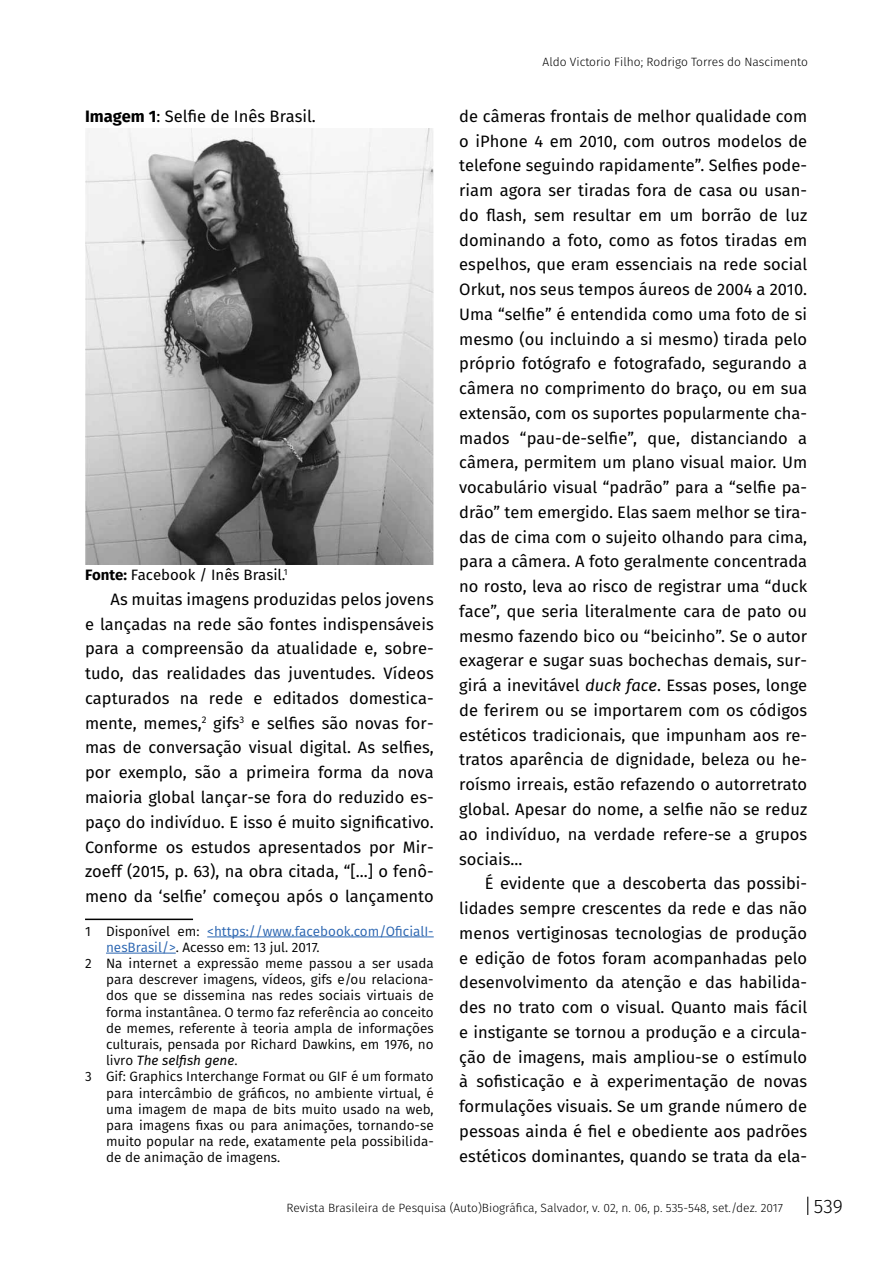
<style>
.page{position:relative;width:893px;height:1276px;background:#fff}
.page>*{position:absolute;margin:0;border:0;box-sizing:border-box;transform-origin:0 0}
.t1{font:300 19.5px "Fira Sans";color:#000}
.t2{font:16.5px/24.8px "Fira Sans";color:#000;text-align:justify}
.t3{font:15px "Fira Sans";color:#000}
.t4{font:13.5px "Fira Sans";color:#000}
.t5{font:13.5px "Fira Sans";color:#2964b0}
.t6{font:italic 13.5px "Fira Sans";color:#000}
.t7{font:300 12px "Fira Sans";color:#000}
.s1{font-weight:700}
.s2{color:#000}
.s3{color:#2964b0}
.s4{font-style:normal}
.s5{font-style:italic}
</style>
<div class="page">
<svg style="left:807px;top:1196px;width:1px;height:19px"></svg>
<hr style="left:85px;top:918px;width:108px;height:2px;background:#000">
<hr style="left:207px;top:936px;width:227px;height:1px;background:#2964b0">
<hr style="left:106px;top:952px;width:70px;height:1px;background:#2964b0">
<img style="left:85px;top:128px;width:349px;height:436px">
<p class="t2" style="left:85px;top:103px;width:232px"><span class="s1">Imagem 1</span>: Selfie de Inês Brasil.</p>
<p class="t3" style="left:85px;top:563px;width:204px"><span class="s1">Fonte:</span> Facebook / Inês Brasil.<sup>1</sup></p>
<p class="t2" style="left:85px;top:586px;width:350px;text-indent:26px">As muitas imagens produzidas pelos jovens e lançadas na rede são fontes indispensáveis para a compreensão da atualidade e, sobre&shy;tudo, das realidades das juventudes. Vídeos capturados na rede e editados domestica&shy;mente, memes,<sup>2</sup> gifs<sup>3</sup> e selfies são novas for&shy;mas de conversação visual digital. As selfies, por exemplo, são a primeira forma da nova maioria global lançar-se fora do reduzido es&shy;paço do indivíduo. E isso é muito significativo.<br>Conforme os estudos apresentados por Mir&shy;zoeff (2015, p. 63), na obra citada, “[...] o fenô&shy;meno da ‘selfie’ começou após o lançamento</p>
<p class="t5" style="left:85px;top:921px;width:350px"><span class="s2">1 Disponível em:</span> &lt;https://www.facebook.com/OficialI-</p>
<p class="t4" style="left:106px;top:937px;width:215px"><span class="s3">nesBrasil/&gt;</span>. Acesso em: 13 jul. 2017.</p>
<p class="t4" style="left:85px;top:953px;width:350px">2 Na internet a expressão meme passou a ser usada</p>
<p class="t4" style="left:106px;top:969px;width:329px">para descrever imagens, vídeos, gifs e/ou relaciona-</p>
<p class="t4" style="left:106px;top:985px;width:329px">dos que se dissemina nas redes sociais virtuais de</p>
<p class="t4" style="left:106px;top:1002px;width:329px">forma instantânea. O termo faz referência ao conceito</p>
<p class="t4" style="left:106px;top:1018px;width:329px">de memes, referente à teoria ampla de informações</p>
<p class="t4" style="left:106px;top:1034px;width:329px">culturais, pensada por Richard Dawkins, em 1976, no</p>
<p class="t6" style="left:106px;top:1050px;width:133px"><span class="s4">livro</span> The selfish gene<span class="s4">.</span></p>
<p class="t4" style="left:85px;top:1066px;width:350px">3 Gif: Graphics Interchange Format ou GIF é um formato</p>
<p class="t4" style="left:106px;top:1083px;width:329px">para intercâmbio de gráficos, no ambiente virtual, é</p>
<p class="t4" style="left:106px;top:1099px;width:329px">uma imagem de mapa de bits muito usado na web,</p>
<p class="t4" style="left:106px;top:1115px;width:329px">para imagens fixas ou para animações, tornando-se</p>
<p class="t4" style="left:106px;top:1131px;width:329px">muito popular na rede, exatamente pela possibilida-</p>
<p class="t4" style="left:106px;top:1147px;width:176px">de de animação de imagens.</p>
<p class="t7" style="left:543px;top:53px;width:267px">Aldo Victorio Filho; Rodrigo Torres do Nascimento</p>
<p class="t2" style="left:459px;top:103px;width:350px">de câmeras frontais de melhor qualidade com o iPhone 4 em 2010, com outros modelos de telefone seguindo rapidamente”. Selfies pode&shy;riam agora ser tiradas fora de casa ou usan&shy;do flash, sem resultar em um borrão de luz dominando a foto, como as fotos tiradas em espelhos, que eram essenciais na rede social Orkut, nos seus tempos áureos de 2004 a 2010.<br>Uma “selfie” é entendida como uma foto de si mesmo (ou incluindo a si mesmo) tirada pelo próprio fotógrafo e fotografado, segurando a câmera no comprimento do braço, ou em sua extensão, com os suportes popularmente cha&shy;mados “pau-de-selfie”, que, distanciando a câmera, permitem um plano visual maior. Um vocabulário visual “padrão” para a “selfie pa&shy;drão” tem emergido. Elas saem melhor se tira&shy;das de cima com o sujeito olhando para cima, para a câmera. A foto geralmente concentrada no rosto, leva ao risco de registrar uma “duck face”, que seria literalmente cara de pato ou mesmo fazendo bico ou “beicinho”. Se o autor exagerar e sugar suas bochechas demais, sur&shy;girá a inevitável <span class="s5">duck face</span>. Essas poses, longe de ferirem ou se importarem com os códigos estéticos tradicionais, que impunham aos re&shy;tratos aparência de dignidade, beleza ou he&shy;roísmo irreais, estão refazendo o autorretrato global. Apesar do nome, a selfie não se reduz ao indivíduo, na verdade refere-se a grupos sociais...</p>
<p class="t2" style="left:459px;top:870px;width:350px;text-indent:26px">É evidente que a descoberta das possibi&shy;lidades sempre crescentes da rede e das não menos vertiginosas tecnologias de produção e edição de fotos foram acompanhadas pelo desenvolvimento da atenção e das habilida&shy;des no trato com o visual. Quanto mais fácil e instigante se tornou a produção e a circula&shy;ção de imagens, mais ampliou-se o estímulo à sofisticação e à experimentação de novas formulações visuais. Se um grande número de pessoas ainda é fiel e obediente aos padrões estéticos dominantes, quando se trata da ela-</p>
<p class="t7" style="left:287px;top:1199px;width:498px">Revista Brasileira de Pesquisa (Auto)Biográfica, Salvador, v. 02, n. 06, p. 535-548, set./dez. 2017</p>
<p class="t1" style="left:814px;top:1192px;width:31px">539</p>
</div>
